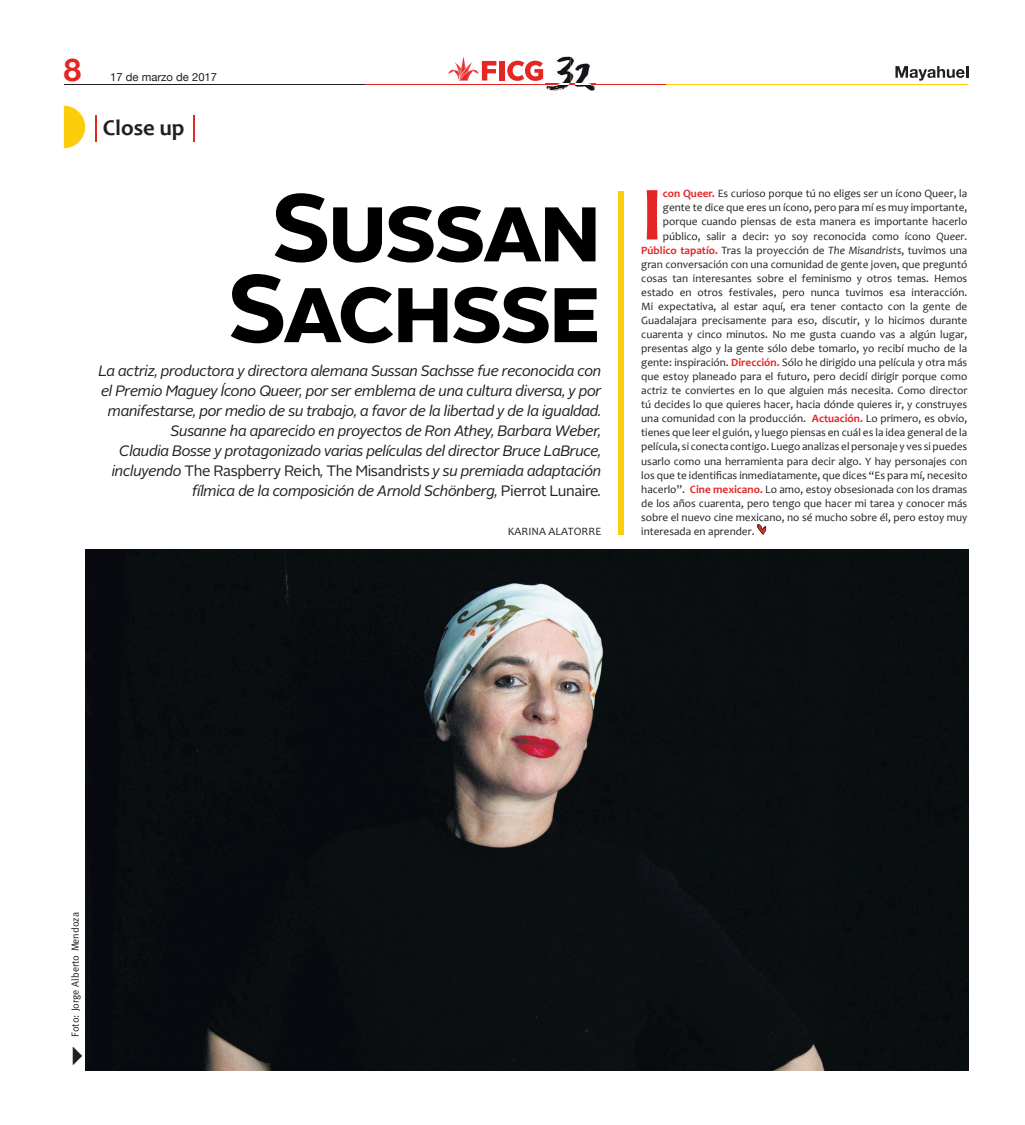
<style>
.page{position:relative;width:1025px;height:1125px;background:#fff}
.page>*{position:absolute;margin:0;border:0;box-sizing:border-box;transform-origin:0 0}
.t1{font:700 95.75px/80.8px "Alright Sans";letter-spacing:-.04em;color:#000001;text-align:center}
.t2{font:700 77.62px "Candara";color:#e42625}
.t3{font:700 31.25px "Helvetica Neue";color:#e42625}
.t4{font:700 22.62px "Candara";color:#231f20}
.t5{font:italic 15px/20px "Alright Sans";letter-spacing:-.03em;color:#231f20;text-align:right}
.t6{font:11.25px "Candara";color:#231f20}
.t7{font:11.25px "Helvetica Neue";color:#231f20}
.t8{font:10.25px "Meta Normal";color:#231f20}
.s1{font-style:normal}
.s2{font-weight:700;color:#e42625}
.s3{font-style:italic}
</style>
<div class="page">
<hr style="left:64px;top:84px;width:301px;height:1px;background:#231f20">
<hr style="left:365px;top:84px;width:301px;height:1px;background:#e42625">
<hr style="left:666px;top:84px;width:301px;height:1px;background:#fccd0a">
<svg style="left:895px;top:66px;width:72px;height:15px"></svg>
<div style="left:499px;top:61px;width:5px;height:20px;background:#e42625"></div>
<svg style="left:448px;top:57px;width:48px;height:24px"></svg>
<svg style="left:507px;top:61px;width:36px;height:20px"></svg>
<img style="left:545px;top:57px;width:50px;height:34px">
<img style="left:545px;top:84px;width:50px;height:1px">
<svg style="left:64px;top:106px;width:21px;height:42px"></svg>
<svg style="left:95px;top:115px;width:1px;height:27px"></svg>
<hr style="left:193px;top:115px;width:2px;height:27px;background:#e42625">
<img style="left:85px;top:550px;width:882px;height:520px">
<svg style="left:757px;top:524px;width:9px;height:11px"></svg>
<div style="left:618px;top:191px;width:5px;height:344px;background:#fccd0a"></div>
<h3 class="t3" style="left:64px;top:45px;width:19px">8</h3>
<p class="t7" style="left:110px;top:69px;width:108px">17 de marzo de 2017</p>
<h3 class="t4" style="left:103px;top:113px;width:83px">Close up</h3>
<h1 class="t1" style="left:227px;top:188px;width:376px">SUSSAN<br>SACHSSE</h1>
<p class="t5" style="left:98px;top:361px;width:504px">La actriz, productora y directora alemana Sussan Sachsse fue reconocida con el Premio Maguey Ícono Queer, por ser emblema de una cultura diversa, y por manifestarse, por medio de su trabajo, a favor de la libertad y de la igualdad.<br>Susanne ha aparecido en proyectos de Ron Athey, Barbara Weber,<br>Claudia Bosse y protagonizado varias películas del director Bruce LaBruce, incluyendo <span class="s1">The Raspberry Reich</span>, <span class="s1">The Misandrists</span> y su premiada adaptación fílmica de la composición de Arnold Schönberg, <span class="s1">Pierrot Lunaire</span>.</p>
<p class="t6" style="left:507px;top:524px;width:95px">KARINA ALATORRE</p>
<h2 class="t2" style="left:641px;top:166px;width:23px">I</h2>
<p class="t6" style="left:662px;top:187px;width:306px"><span class="s2">con Queer.</span> Es curioso porque tú no eliges ser un ícono Queer, la</p>
<p class="t6" style="left:662px;top:201px;width:306px">gente te dice que eres un ícono, pero para mí es muy importante,</p>
<p class="t6" style="left:662px;top:215px;width:306px">porque cuando piensas de esta manera es importante hacerlo</p>
<p class="t6" style="left:662px;top:229px;width:306px">público, salir a decir: yo soy reconocida como ícono <span class="s3">Queer</span>.</p>
<p class="t6" style="left:641px;top:243px;width:327px"><span class="s2">Público tapatío.</span> Tras la proyección de <span class="s3">The Misandrists</span>, tuvimos una</p>
<p class="t6" style="left:641px;top:257px;width:327px">gran conversación con una comunidad de gente joven, que preguntó</p>
<p class="t6" style="left:641px;top:271px;width:327px">cosas tan interesantes sobre el feminismo y otros temas. Hemos</p>
<p class="t6" style="left:641px;top:285px;width:327px">estado en otros festivales, pero nunca tuvimos esa interacción.</p>
<p class="t6" style="left:641px;top:299px;width:327px">Mi expectativa, al estar aquí, era tener contacto con la gente de</p>
<p class="t6" style="left:641px;top:313px;width:327px">Guadalajara precisamente para eso, discutir, y lo hicimos durante</p>
<p class="t6" style="left:641px;top:327px;width:327px">cuarenta y cinco minutos. No me gusta cuando vas a algún lugar,</p>
<p class="t6" style="left:641px;top:341px;width:327px">presentas algo y la gente sólo debe tomarlo, yo recibí mucho de la</p>
<p class="t6" style="left:641px;top:355px;width:327px">gente: inspiración. <span class="s2">Dirección.</span> Sólo he dirigido una película y otra más</p>
<p class="t6" style="left:641px;top:369px;width:327px">que estoy planeado para el futuro, pero decidí dirigir porque como</p>
<p class="t6" style="left:641px;top:383px;width:327px">actriz te conviertes en lo que alguien más necesita. Como director</p>
<p class="t6" style="left:641px;top:398px;width:327px">tú decides lo que quieres hacer, hacia dónde quieres ir, y construyes</p>
<p class="t6" style="left:641px;top:412px;width:327px">una comunidad con la producción. <span class="s2">Actuación.</span> Lo primero, es obvio,</p>
<p class="t6" style="left:641px;top:426px;width:327px">tienes que leer el guión, y luego piensas en cuál es la idea general de la</p>
<p class="t6" style="left:641px;top:440px;width:327px">película, si conecta contigo. Luego analizas el personaje y ves si puedes</p>
<p class="t6" style="left:641px;top:454px;width:327px">usarlo como una herramienta para decir algo. Y hay personajes con</p>
<p class="t6" style="left:641px;top:468px;width:327px">los que te identificas inmediatamente, que dices “Es para mí, necesito</p>
<p class="t6" style="left:641px;top:482px;width:327px">hacerlo”. <span class="s2">Cine mexicano.</span> Lo amo, estoy obsesionada con los dramas</p>
<p class="t6" style="left:641px;top:496px;width:327px">de los años cuarenta, pero tengo que hacer mi tarea y conocer más</p>
<p class="t6" style="left:641px;top:510px;width:327px">sobre el nuevo cine mexicano, no sé mucho sobre él, pero estoy muy</p>
<p class="t6" style="left:641px;top:524px;width:115px">interesada en aprender.</p>
<p class="t8" style="left:69px;top:1037px;width:126px;rotate:-90deg">Foto: Jorge Alberto Mendoza</p>
</div>
